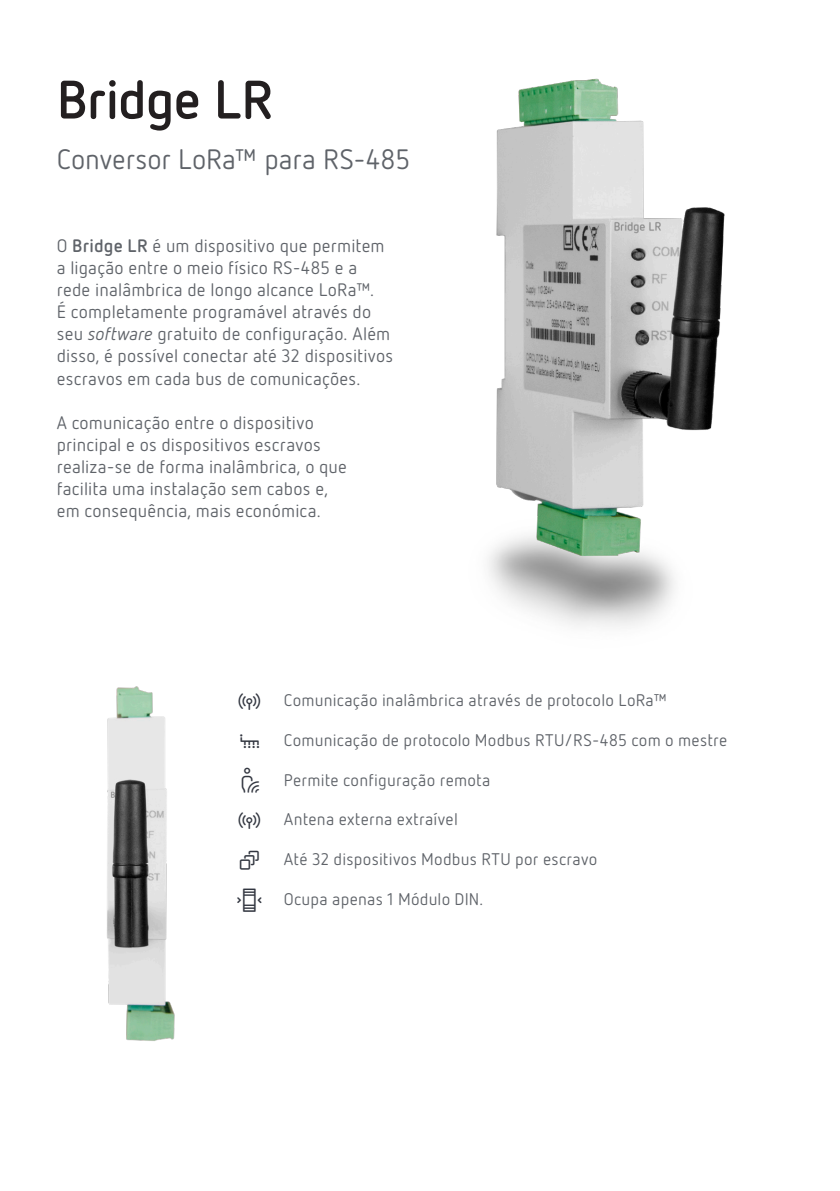
<style>
.page{position:relative;width:840px;height:1191px;background:#fff}
.page>*{position:absolute;margin:0;border:0;box-sizing:border-box;transform-origin:0 0}
.t1{font:700 54px "Netto Pro";letter-spacing:-.02em;color:#231f20}
.H4_2{font:28px "Netto Pro";color:#5f6369}
.t2{font:18px/22px "Netto Pro";letter-spacing:.01em;color:#5f6369}
.P_Viñetas{font:16.8px "Netto Pro";letter-spacing:.015em;color:#5f6369}
.s1{font-weight:700}
.s2{font-style:italic}
</style>
<div class="page">
<img style="left:488px;top:78px;width:237px;height:549px">
<img style="left:107px;top:686px;width:68px;height:355px">
<h3 class="t1" style="left:57px;top:63px;width:218px">Bridge LR</h3>
<p class="H4_2" style="left:57px;top:141px;width:355px">Conversor LoRa™ para RS-485</p>
<p class="t2" style="left:57px;top:234px;width:338px">O <span class="s1">Bridge LR</span> é um dispositivo que permitem a ligação entre o meio físico RS-485 e a rede inalâmbrica de longo alcance LoRa™.<br>É completamente programável através do seu <span class="s2">software</span> gratuito de configuração. Além disso, é possível conectar até 32 dispositivos escravos em cada bus de comunicações.</p>
<p class="t2" style="left:57px;top:411px;width:292px">A comunicação entre o dispositivo principal e os dispositivos escravos realiza-se de forma inalâmbrica, o que facilita uma instalação sem cabos e, em consequência, mais económica.</p>
<p class="P_Viñetas" style="left:283px;top:689px;width:384px">Comunicação inalâmbrica através de protocolo LoRa™</p>
<p class="P_Viñetas" style="left:283px;top:729px;width:445px">Comunicação de protocolo Modbus RTU/RS-485 com o mestre</p>
<p class="P_Viñetas" style="left:283px;top:769px;width:208px">Permite configuração remota</p>
<p class="P_Viñetas" style="left:283px;top:808px;width:175px">Antena externa extraível</p>
<p class="P_Viñetas" style="left:283px;top:848px;width:315px">Até 32 dispositivos Modbus RTU por escravo</p>
<p class="P_Viñetas" style="left:283px;top:888px;width:201px">Ocupa apenas 1 Módulo DIN.</p>
</div>
